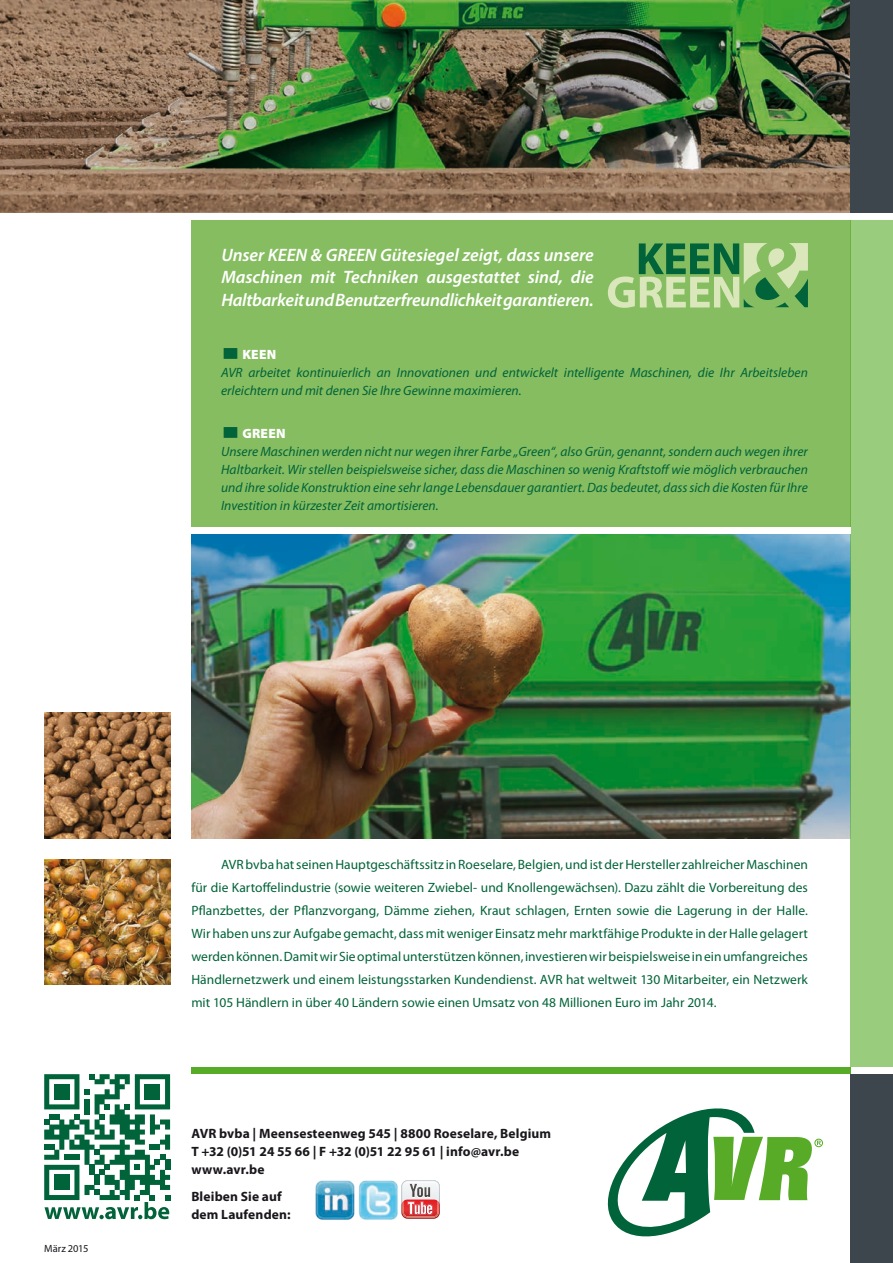
<style>
.page{position:relative;width:893px;height:1263px;background:#fff}
.page>*{position:absolute;margin:0;border:0;box-sizing:border-box;transform-origin:0 0}
.t1{font:italic 600 18px/22.5px "Myriad Pro";letter-spacing:-.015em;color:#fff;text-align:justify}
.t2{font:13.5px/23px "Myriad Pro";letter-spacing:.005em;color:#006339;text-align:justify}
.t3{font:italic 13.5px/18px "Myriad Pro";color:#006339}
.t4{font:700 13.5px/18px "Myriad Pro";letter-spacing:.01em;color:#1a171c}
.t5{font:10.5px "Myriad Pro";letter-spacing:-.005em;color:#1a171c}
.s1{font-family:"Lucida Grande";font-weight:700;font-style:normal;font-size:30px}
.s2{font-weight:900;font-style:normal;color:#fff}
</style>
<div class="page">
<div style="left:191px;top:219px;width:659px;height:312px;background:#86bd61"></div>
<img style="left:0;top:0;width:850px;height:213px">
<svg style="left:44px;top:1074px;width:126px;height:145px"></svg>
<img style="left:315px;top:1180px;width:83px;height:40px">
<svg style="left:401px;top:1180px;width:39px;height:39px"></svg>
<div style="left:850px;top:1074px;width:43px;height:189px;background:#3d464d"></div>
<img style="left:44px;top:713px;width:126px;height:125px">
<img style="left:44px;top:859px;width:126px;height:126px">
<img style="left:191px;top:534px;width:659px;height:304px">
<div style="left:850px;top:0;width:43px;height:213px;background:#3d464d"></div>
<svg style="left:608px;top:243px;width:200px;height:65px"></svg>
<div style="left:850px;top:219px;width:43px;height:848px;background:#9acc7d"></div>
<div style="left:815px;top:1139px;width:8px;height:8px;border:1px solid #58ab27;border-radius:50%"></div>
<svg style="left:607px;top:1108px;width:214px;height:129px"></svg>
<div style="left:0;top:528px;width:850px;height:6px;background:#fff"></div>
<div style="left:191px;top:1067px;width:659px;height:7px;background:#58ab27"></div>
<h1 class="t1" style="left:221px;top:244px;width:374px">Unser KEEN &amp; GREEN Gütesiegel zeigt, dass unsere Maschinen mit Techniken ausgestattet sind, die Haltbarkeit und Benutzerfreundlichkeit garantieren.</h1>
<p class="t3" style="left:221px;top:345px;width:588px"><span class="s1">▪</span><span class="s2">KEEN<br></span>AVR arbeitet kontinuierlich an Innovationen und entwickelt intelligente Maschinen, die Ihr Arbeitsleben erleichtern und mit denen Sie Ihre Gewinne maximieren.</p>
<p class="t3" style="left:221px;top:425px;width:588px"><span class="s1">▪</span><span class="s2">GREEN<br></span>Unsere Maschinen werden nicht nur wegen ihrer Farbe „Green“, also Grün, genannt, sondern auch wegen ihrer Haltbarkeit. Wir stellen beispielsweise sicher, dass die Maschinen so wenig Kraftstoff wie möglich verbrauchen und ihre solide Konstruktion eine sehr lange Lebensdauer garantiert. Das bedeutet, dass sich die Kosten für Ihre Investition in kürzester Zeit amortisieren.</p>
<p class="t5" style="left:44px;top:1243px;width:46px">März 2015</p>
<p class="t2" style="left:191px;top:853px;width:618px;text-indent:30px">AVR bvba hat seinen Hauptgeschäftssitz in Roeselare, Belgien, und ist der Hersteller zahlreicher Maschinen für die Kartoffelindustrie (sowie weiteren Zwiebel- und Knollengewächsen). Dazu zählt die Vorbereitung des Pflanzbettes, der Pflanzvorgang, Dämme ziehen, Kraut schlagen, Ernten sowie die Lagerung in der Halle.<br>Wir haben uns zur Aufgabe gemacht, dass mit weniger Einsatz mehr marktfähige Produkte in der Halle gelagert werden können. Damit wir Sie optimal unterstützen können, investieren wir beispielsweise in ein umfangreiches Händlernetzwerk und einem leistungsstarken Kundendienst. AVR hat weltweit 130 Mitarbeiter, ein Netzwerk mit 105 Händlern in über 40 Ländern sowie einen Umsatz von 48 Millionen Euro im Jahr 2014.</p>
<p class="t4" style="left:191px;top:1125px;width:361px">AVR bvba | Meensesteenweg 545 | 8800 Roeselare, Belgium<br>T +32 (0)51 24 55 66 | F +32 (0)51 22 95 61 | info@avr.be www.avr.be</p>
<p class="t4" style="left:191px;top:1187px;width:101px">Bleiben Sie auf dem Laufenden:</p>
</div>
